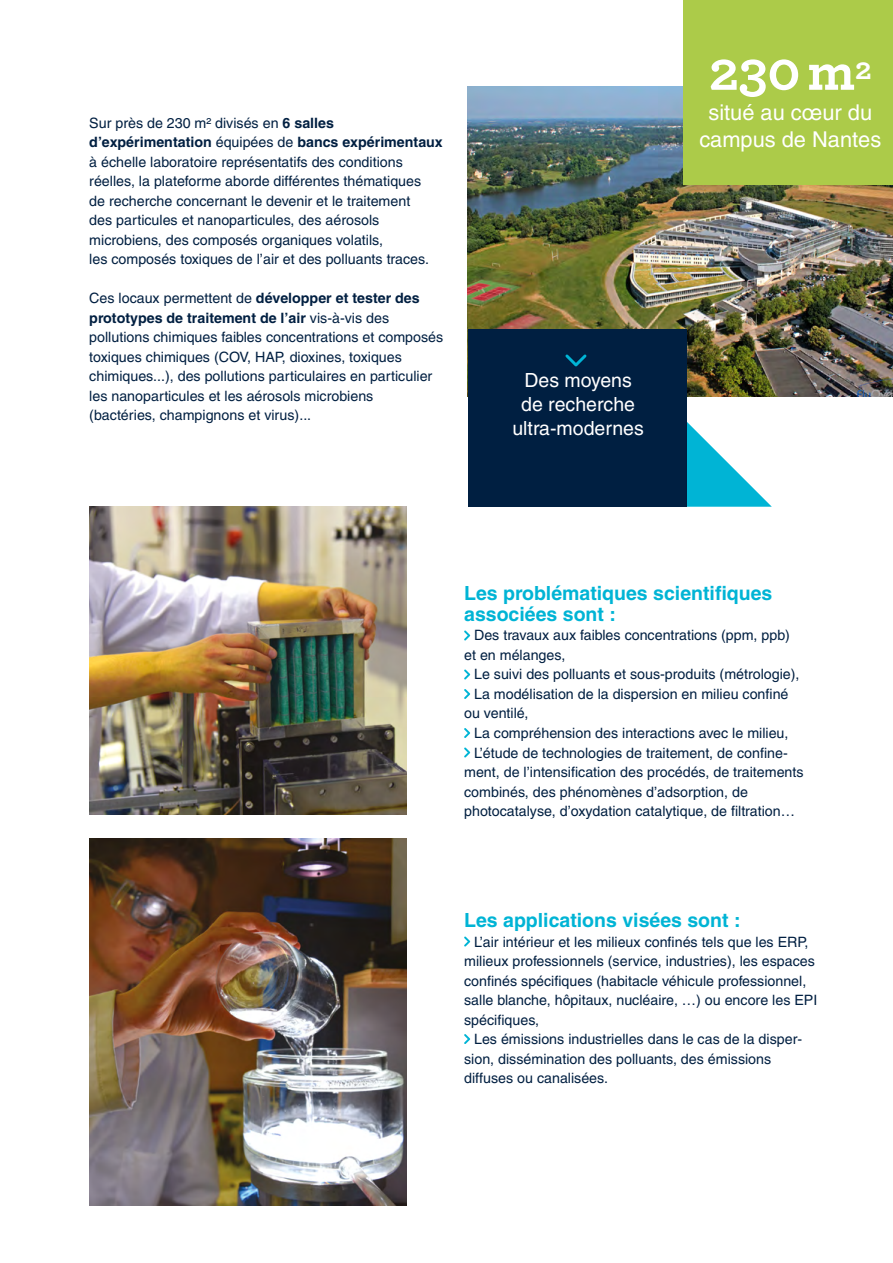
<style>
.page{position:relative;width:893px;height:1263px;background:#fff}
.page>*{position:absolute;margin:0;border:0;box-sizing:border-box;transform-origin:0 0}
.t1{font:700 57px "Archer";color:#fff}
.t2{font:21.75px/26.8px "Helvetica LT Pro";color:#fff;text-align:center}
.t3{font:700 19.5px/21px "Helvetica LT Pro";color:#00b4d5}
.t4{font:19.5px/24px "Helvetica LT Pro";color:#fff;text-align:center}
.t5{font:14.25px/19.5px "Helvetica LT Pro";color:#001f41}
.s1{font-weight:700}
</style>
<div class="page">
<img style="left:468px;top:86px;width:425px;height:311px">
<img style="left:89px;top:839px;width:318px;height:366px">
<div style="left:683px;top:0;width:210px;height:184px;background:#accb49"></div>
<div style="left:468px;top:329px;width:219px;height:178px;background:#001f41"></div>
<svg style="left:565px;top:354px;width:22px;height:13px"></svg>
<svg style="left:687px;top:422px;width:85px;height:85px"></svg>
<svg style="left:464px;top:630px;width:6px;height:11px"></svg>
<svg style="left:464px;top:669px;width:6px;height:11px"></svg>
<svg style="left:464px;top:689px;width:6px;height:10px"></svg>
<svg style="left:464px;top:728px;width:6px;height:10px"></svg>
<svg style="left:464px;top:747px;width:6px;height:11px"></svg>
<svg style="left:464px;top:936px;width:6px;height:11px"></svg>
<svg style="left:464px;top:1034px;width:6px;height:10px"></svg>
<img style="left:89px;top:507px;width:318px;height:308px">
<p class="t5" style="left:89px;top:113px;width:355px">Sur près de 230 m² divisés en <span class="s1">6 salles d’expérimentation</span> équipées de <span class="s1">bancs expérimentaux </span>à échelle laboratoire représentatifs des conditions réelles, la plateforme aborde différentes thématiques<br>de recherche concernant le devenir et le traitement<br>des particules et nanoparticules, des aérosols microbiens, des composés organiques volatils,<br>les composés toxiques de l’air et des polluants traces.</p>
<p class="t5" style="left:89px;top:289px;width:355px">Ces locaux permettent de <span class="s1">développer et tester des prototypes de traitement de l’air</span> vis-à-vis des pollutions chimiques faibles concentrations et composés toxiques chimiques (COV, HAP, dioxines, toxiques chimiques...), des pollutions particulaires en particulier les nanoparticules et les aérosols microbiens (bactéries, champignons et virus)...</p>
<h1 class="t1" style="left:709px;top:26px;width:164px">230 m<sup>2</sup></h1>
<h2 class="t2" style="left:699px;top:99px;width:183px">situé au cœur du campus de Nantes</h2>
<h3 class="t4" style="left:512px;top:368px;width:133px">Des moyens de recherche ultra-modernes</h3>
<h3 class="t3" style="left:464px;top:583px;width:310px">Les problématiques scientifiques associées sont :</h3>
<p class="t5" style="left:464px;top:626px;width:327px;text-indent:10px">Des travaux aux faibles concentrations (ppm, ppb) et en mélanges,</p>
<p class="t5" style="left:474px;top:665px;width:327px">Le suivi des polluants et sous-produits (métrologie),</p>
<p class="t5" style="left:474px;top:684px;width:316px">La modélisation de la dispersion en milieu confiné</p>
<p class="t5" style="left:464px;top:704px;width:66px">ou ventilé,</p>
<p class="t5" style="left:474px;top:723px;width:316px">La compréhension des interactions avec le milieu,</p>
<p class="t5" style="left:474px;top:743px;width:315px">L’étude de technologies de traitement, de confine-</p>
<p class="t5" style="left:464px;top:762px;width:341px">ment, de l’intensification des procédés, de traitements</p>
<p class="t5" style="left:464px;top:782px;width:285px">combinés, des phénomènes d’adsorption, de</p>
<p class="t5" style="left:464px;top:801px;width:332px">photocatalyse, d’oxydation catalytique, de filtration…</p>
<h3 class="t3" style="left:464px;top:910px;width:278px">Les applications visées sont :</h3>
<p class="t5" style="left:464px;top:932px;width:355px;text-indent:10px">L’air intérieur et les milieux confinés tels que les ERP, milieux professionnels (service, industries), les espaces confinés spécifiques (habitacle véhicule professionnel, salle blanche, hôpitaux, nucléaire, …) ou encore les EPI spécifiques,</p>
<p class="t5" style="left:464px;top:1029px;width:339px;text-indent:10px">Les émissions industrielles dans le cas de la disper&shy;sion, dissémination des polluants, des émissions diffuses ou canalisées.</p>
</div>
